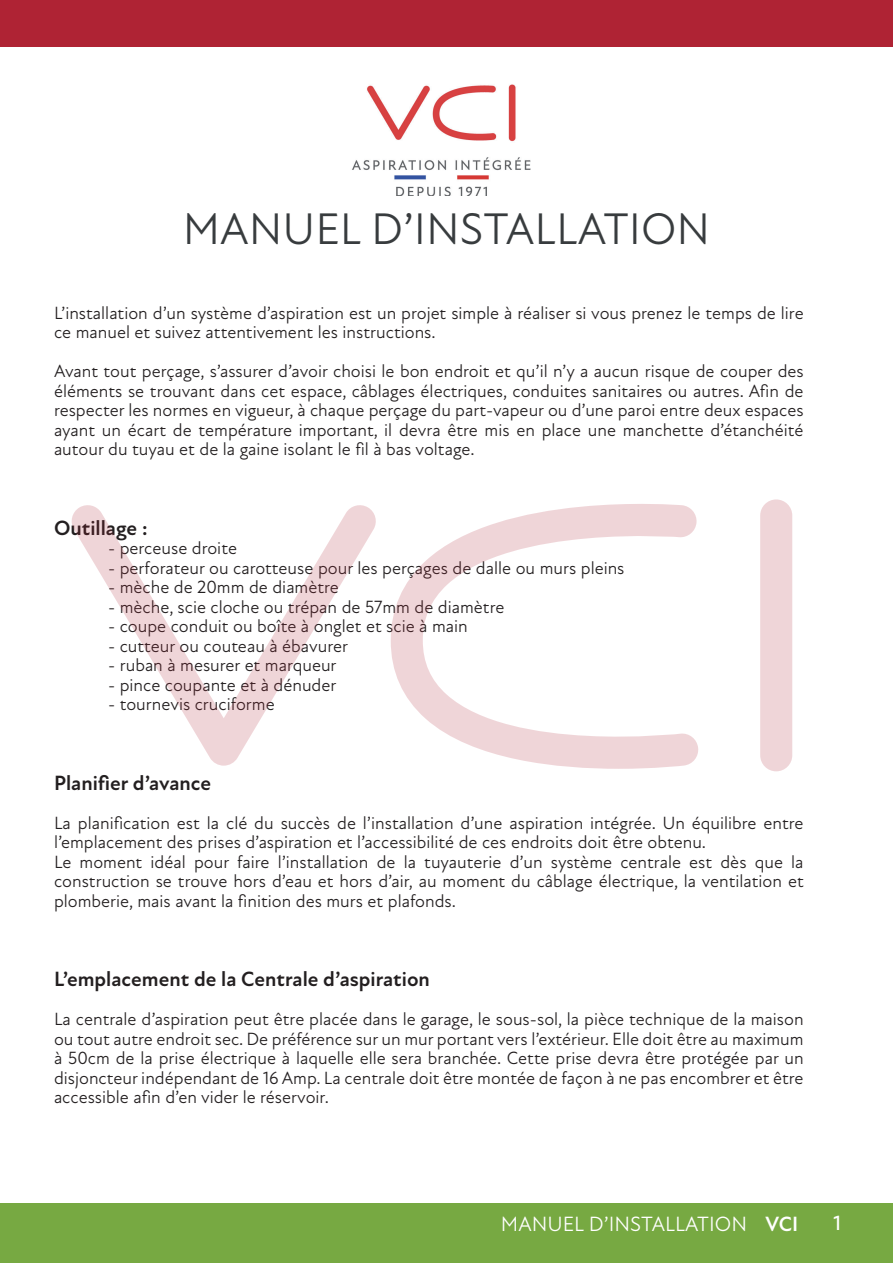
<style>
.page{position:relative;width:893px;height:1263px;background:#fff}
.page>*{position:absolute;margin:0;border:0;box-sizing:border-box;transform-origin:0 0}
.t1{font:45px "Atten New";color:#383c3e}
.t2{font:700 21px "Atten New";color:#231f20}
.t3{font:21px "Atten New";color:#fff}
.t4{font:500 21px "Atten New";color:#fff}
.t5{font:18px/19.5px "Atten New";color:#231f20}
.s1{font-weight:700}
</style>
<div class="page">
<div style="left:0;top:0;width:893px;height:47px;background:#af2334"></div>
<svg style="left:71px;top:505px;width:305px;height:261px"></svg>
<svg style="left:391px;top:504px;width:308px;height:265px"></svg>
<div style="left:760px;top:499px;width:32px;height:272px;background:#efd5d8;border-radius:16px"></div>
<div style="left:0;top:1203px;width:893px;height:60px;background:#77a942"></div>
<img style="left:352px;top:84px;width:179px;height:112px">
<h1 class="t1" style="left:183px;top:202px;width:529px">MANUEL D’INSTALLATION</h1>
<p class="t5" style="left:54px;top:303px;width:751px">L’installation d’un système d’aspiration est un projet simple à réaliser si vous prenez le temps de lire ce manuel et suivez attentivement les instructions.</p>
<p class="t5" style="left:54px;top:362px;width:751px;text-align:justify">Avant tout perçage, s’assurer d’avoir choisi le bon endroit et qu’il n’y a aucun risque de couper des éléments se trouvant dans cet espace, câblages électriques, conduites sanitaires ou autres. Afin de respecter les normes en vigueur, à chaque perçage du part-vapeur ou d’une paroi entre deux espaces ayant un écart de température important, il devra être mis en place une manchette d’étanchéité autour du tuyau et de la gaine isolant le fil à bas voltage.</p>
<p class="t2" style="left:54px;top:515px;width:95px">Outillage :</p>
<p class="t5" style="left:108px;top:539px;width:131px">- perceuse droite</p>
<p class="t5" style="left:108px;top:558px;width:518px">- perforateur ou carotteuse pour les perçages de dalle ou murs pleins</p>
<p class="t5" style="left:108px;top:578px;width:232px">- mèche de 20mm de diamètre</p>
<p class="t5" style="left:108px;top:597px;width:398px">- mèche, scie cloche ou trépan de 57mm de diamètre</p>
<p class="t5" style="left:108px;top:617px;width:361px">- coupe conduit ou boîte à onglet et scie à main</p>
<p class="t5" style="left:108px;top:636px;width:242px">- cutteur ou couteau à ébavurer</p>
<p class="t5" style="left:108px;top:656px;width:230px">- ruban à mesurer et marqueur</p>
<p class="t5" style="left:108px;top:675px;width:230px">- pince coupante et à dénuder</p>
<p class="t5" style="left:108px;top:695px;width:168px">- tournevis cruciforme</p>
<p class="t2" style="left:54px;top:770px;width:159px">Planifier d’avance</p>
<p class="t5" style="left:54px;top:813px;width:751px">La planification est la clé du succès de l’installation d’une aspiration intégrée. Un équilibre entre l’emplacement des prises d’aspiration et l’accessibilité de ces endroits doit être obtenu.<br>Le moment idéal pour faire l’installation de la tuyauterie d’un système centrale est dès que la construction se trouve hors d’eau et hors d’air, au moment du câblage électrique, la ventilation et plomberie, mais avant la finition des murs et plafonds.</p>
<p class="t2" style="left:54px;top:967px;width:377px">L’emplacement de la Centrale d’aspiration</p>
<p class="t5" style="left:54px;top:1010px;width:751px;text-align:justify">La centrale d’aspiration peut être placée dans le garage, le sous-sol, la pièce technique de la maison ou tout autre endroit sec. De préférence sur un mur portant vers l’extérieur. Elle doit être au maximum à 50cm de la prise électrique à laquelle elle sera branchée. Cette prise devra être protégée par un disjoncteur indépendant de 16 Amp. La centrale doit être montée de façon à ne pas encombrer et être accessible afin d’en vider le réservoir.</p>
<p class="t3" style="left:501px;top:1212px;width:299px">MANUEL D’INSTALLATION <span class="s1">VCI</span></p>
<p class="t4" style="left:833px;top:1210px;width:9px">1</p>
</div>
